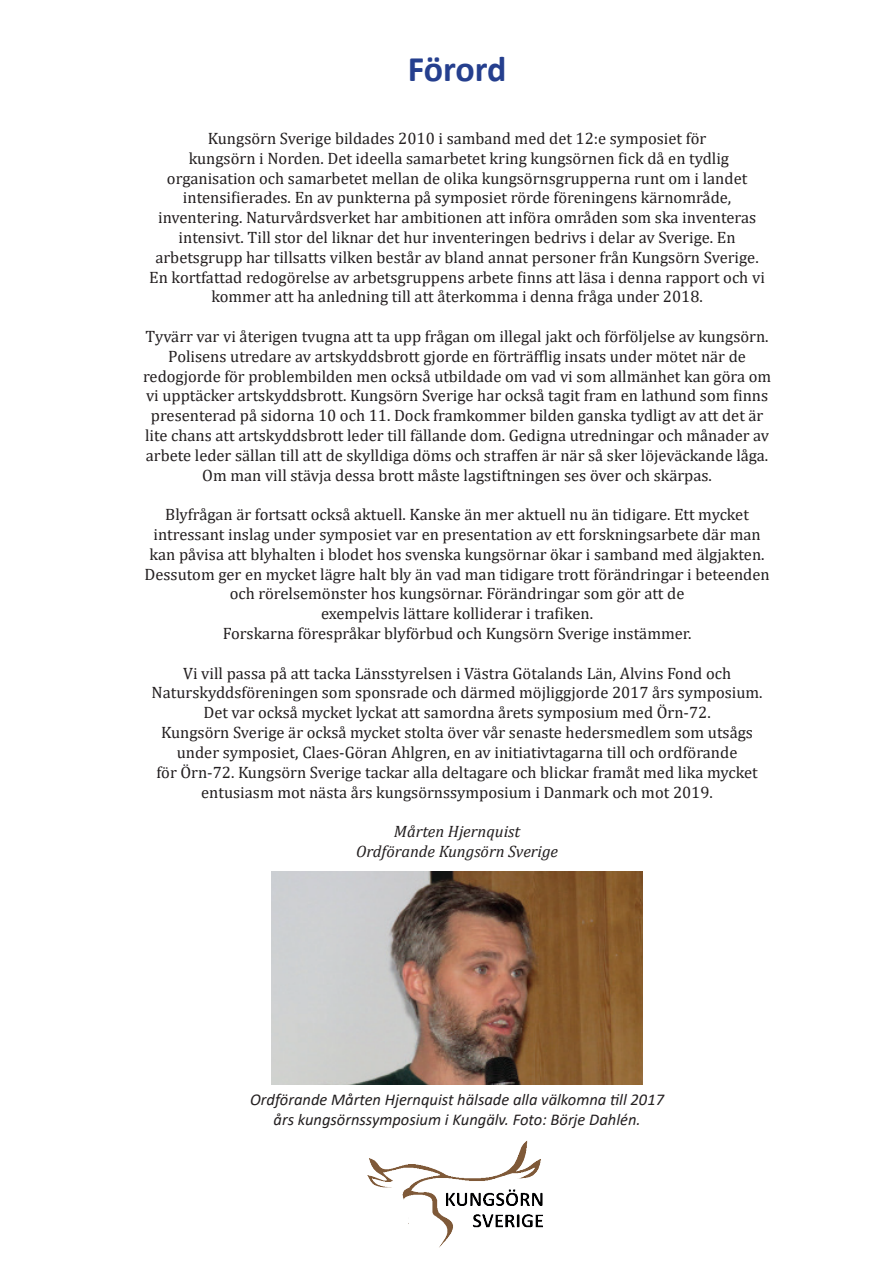
<style>
.page{position:relative;width:893px;height:1263px;background:#fff}
.page>*{position:absolute;margin:0;border:0;box-sizing:border-box;transform-origin:0 0}
.t1{font:700 36px "Calibri";letter-spacing:-.01em;color:#253f8e}
.t2{font:16.5px/19.8px "Cambria";color:#231f20;text-align:center}
.t3{font:italic 16.5px/19.8px "Calibri";color:#231f20;text-align:center}
.t4{font:italic 16.5px/19.8px "Cambria";color:#231f20;text-align:center}
</style>
<div class="page">
<img style="left:367px;top:1141px;width:176px;height:106px">
<img style="left:272px;top:871px;width:371px;height:213px">
<h1 class="t1" style="left:408px;top:44px;width:100px">Förord</h1>
<p class="t2" style="left:149px;top:128px;width:617px">Kungsörn Sverige bildades 2010 i samband med det 12:e symposiet för<br>kungsörn i Norden. Det ideella samarbetet kring kungsörnen fick då en tydlig organisation och samarbetet mellan de olika kungsörnsgrupperna runt om i landet intensifierades. En av punkterna på symposiet rörde föreningens kärnområde, inventering. Naturvårdsverket har ambitionen att införa områden som ska inventeras intensivt. Till stor del liknar det hur inventeringen bedrivs i delar av Sverige. En arbetsgrupp har tillsatts vilken består av bland annat personer från Kungsörn Sverige.<br>En kortfattad redogörelse av arbetsgruppens arbete finns att läsa i denna rapport och vi kommer att ha anledning till att återkomma i denna fråga under 2018.</p>
<p class="t2" style="left:143px;top:326px;width:630px">Tyvärr var vi återigen tvugna att ta upp frågan om illegal jakt och förföljelse av kungsörn.<br>Polisens utredare av artskyddsbrott gjorde en förträfflig insats under mötet när de redogjorde för problembilden men också utbildade om vad vi som allmänhet kan göra om vi upptäcker artskyddsbrott. Kungsörn Sverige har också tagit fram en lathund som finns presenterad på sidorna 10 och 11. Dock framkommer bilden ganska tydligt av att det är lite chans att artskyddsbrott leder till fällande dom. Gedigna utredningar och månader av arbete leder sällan till att de skylldiga döms och straffen är när så sker löjeväckande låga.<br>Om man vill stävja dessa brott måste lagstiftningen ses över och skärpas.</p>
<p class="t2" style="left:145px;top:505px;width:627px">Blyfrågan är fortsatt också aktuell. Kanske än mer aktuell nu än tidigare. Ett mycket intressant inslag under symposiet var en presentation av ett forskningsarbete där man kan påvisa att blyhalten i blodet hos svenska kungsörnar ökar i samband med älgjakten.<br>Dessutom ger en mycket lägre halt bly än vad man tidigare trott förändringar i beteenden och rörelsemönster hos kungsörnar. Förändringar som gör att de<br>exempelvis lättare kolliderar i trafiken.<br>Forskarna förespråkar blyförbud och Kungsörn Sverige instämmer.</p>
<p class="t2" style="left:152px;top:663px;width:613px">Vi vill passa på att tacka Länsstyrelsen i Västra Götalands Län, Alvins Fond och Naturskyddsföreningen som sponsrade och därmed möjliggjorde 2017 års symposium.<br>Det var också mycket lyckat att samordna årets symposium med Örn-72.<br>Kungsörn Sverige är också mycket stolta över vår senaste hedersmedlem som utsågs under symposiet, Claes-Göran Ahlgren, en av initiativtagarna till och ordförande<br>för Örn-72. Kungsörn Sverige tackar alla deltagare och blickar framåt med lika mycket entusiasm mot nästa års kungsörnssymposium i Danmark och mot 2019.</p>
<p class="t4" style="left:356px;top:821px;width:203px">Mårten Hjernquist<br>Ordförande Kungsörn Sverige</p>
<p class="t3" style="left:250px;top:1089px;width:415px">Ordförande Mårten Hjernquist hälsade alla välkomna till 2017 års kungsörnssymposium i Kungälv. Foto: Börje Dahlén.</p>
</div>
